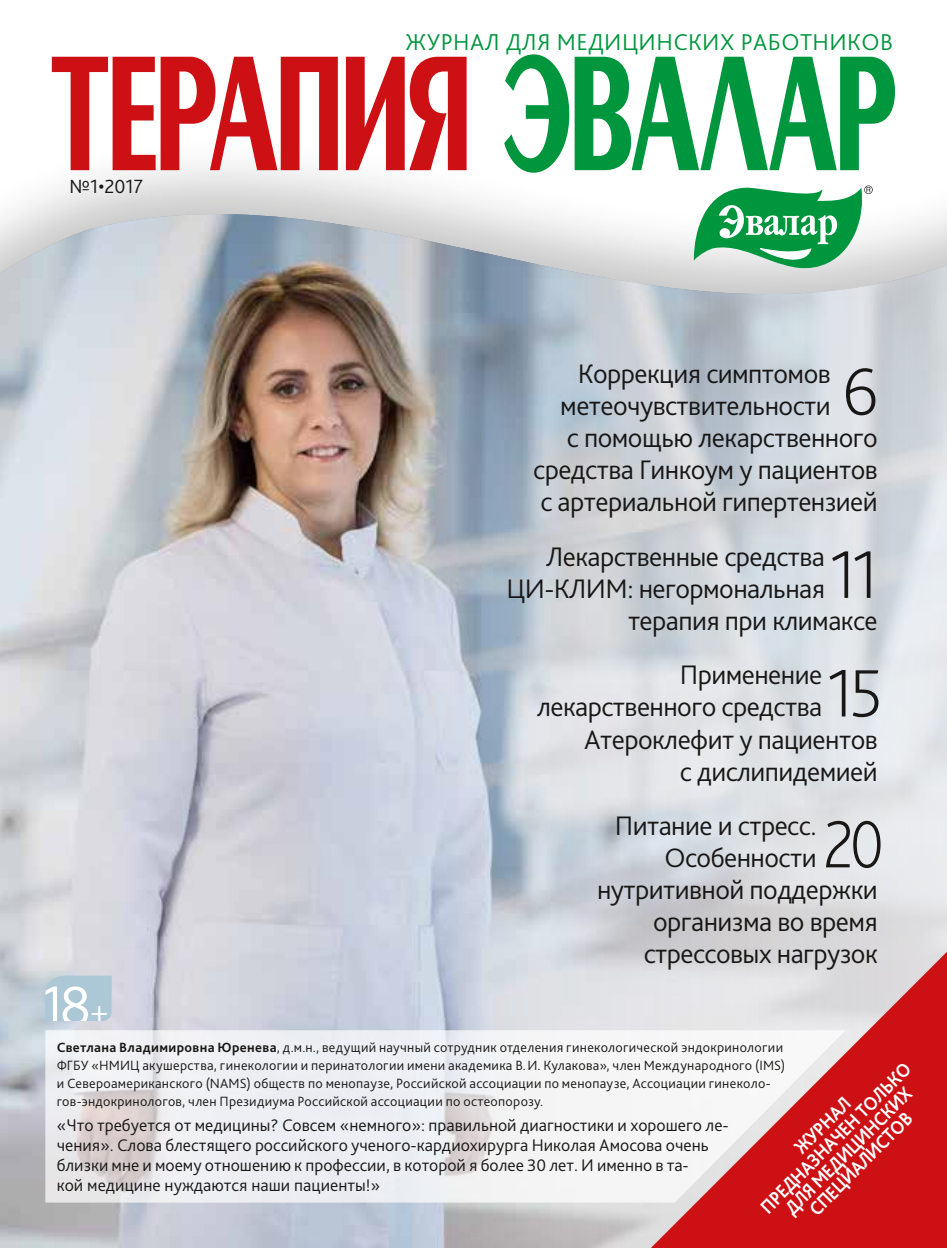
<style>
.page{position:relative;width:947px;height:1248px;background:#fff}
.page>*{position:absolute;margin:0;border:0;box-sizing:border-box;transform-origin:0 0}
.t1{font:170px "Penta Bold C";letter-spacing:-.015em;color:#cd1013;scale:.59 1}
.t2{font:200 70px/118.6px "Bliss Pro";color:#181716}
.t3{font:200 70px "Bliss Pro";color:#181716;scale:.9 1}
.t4{font:300 57.6px "Bliss Pro";color:#fff}
.t5{font:300 28px "Bliss Pro";letter-spacing:-.02em;color:#181716}
.t6{font:300 24px "Bliss Pro";letter-spacing:.02em;color:#00963e}
.t7{font:700 20px/18px "Bliss Pro";color:#fff;text-align:center;scale:.9 1}
.t8{font:300 20px "Bliss Pro";color:#181716}
.t9{font:300 17.6px/20px "Bliss Pro";color:#181716}
.t10{font:300 14px/18px "Bliss Pro";letter-spacing:.02em;color:#181716}
.s1{color:#00963e}
.s2{font-size:31.6px}
.s3{font-weight:700}
</style>
<div class="page">
<img style="left:0;top:324px;width:947px;height:923px">
<svg style="left:45px;top:1030px;width:606px;height:172px;fill:#eef0f4"></svg>
<div style="left:0;top:0;width:947px;height:324px;background:#181716;opacity:.25"></div>
<div style="left:45px;top:975px;width:67px;height:45px;background:#acc7d6"></div>
<svg style="left:694px;top:185px;width:179px;height:84px"></svg>
<svg style="left:651px;top:951px;width:296px;height:296px"></svg>
<h3 class="t6" style="left:405px;top:27px;width:489px">ЖУРНАЛ ДЛЯ МЕДИЦИНСКИХ РАБОТНИКОВ</h3>
<h1 class="t1" style="left:49px;top:23px;width:1439px">ТЕРАПИЯ <span class="s1">ЭВАЛАР</span></h1>
<h3 class="t8" style="left:69px;top:174px;width:75px">№1•2017</h3>
<h3 class="t4" style="left:40px;top:969px;width:69px">18<span class="s2">+</span></h3>
<h3 class="t5" style="left:578px;top:356px;width:255px">Коррекция симптомов</h3>
<h3 class="t5" style="left:560px;top:388px;width:272px">метеочувствительности</h3>
<h3 class="t5" style="left:567px;top:420px;width:312px">с помощью лекарственного</h3>
<h3 class="t5" style="left:533px;top:452px;width:346px">средства Гинкоум у пациентов</h3>
<h3 class="t5" style="left:540px;top:484px;width:339px">с артериальной гипертензией</h3>
<h3 class="t5" style="left:546px;top:539px;width:280px">Лекарственные средства</h3>
<h3 class="t5" style="left:506px;top:571px;width:320px">ЦИ-КЛИМ: негормональная</h3>
<h3 class="t5" style="left:628px;top:603px;width:251px">терапия при климаксе</h3>
<h3 class="t5" style="left:680px;top:657px;width:144px">Применение</h3>
<h3 class="t5" style="left:537px;top:689px;width:287px">лекарственного средства</h3>
<h3 class="t5" style="left:584px;top:721px;width:295px">Атероклефит у пациентов</h3>
<h3 class="t5" style="left:680px;top:753px;width:199px">с дислипидемией</h3>
<h3 class="t5" style="left:615px;top:808px;width:203px">Питание и стресс.</h3>
<h3 class="t5" style="left:664px;top:840px;width:154px">Особенности</h3>
<h3 class="t5" style="left:597px;top:872px;width:282px">нутритивной поддержки</h3>
<h3 class="t5" style="left:653px;top:904px;width:226px">организма во время</h3>
<h3 class="t5" style="left:644px;top:936px;width:236px">стрессовых нагрузок</h3>
<h2 class="t2" style="left:842px;top:330px;width:38px">6</h2>
<h2 class="t2" style="left:826px;top:513px;width:59px">11<br>15</h2>
<h2 class="t3" style="left:823px;top:800px;width:69px">20</h2>
<p class="t10" style="left:57px;top:1037px;width:730px"><span class="s3">Светлана Владимировна Юренева</span>, д.м.н., ведущий научный сотрудник отделения гинекологической эндокринологии ФГБУ «НМИЦ акушерства, гинекологии и перинатологии имени академика В.И. Кулакова», член Международного (IMS) и Североамериканского (NAMS) обществ по менопаузе, Российской ассоциации по менопаузе, Ассоциации гинеколо&shy;гов-эндокринологов, член Президиума Российской ассоциации по остеопорозу.</p>
<p class="t9" style="left:57px;top:1114px;width:674px">«Что требуется от медицины? Совсем «немного»: правильной диагностики и хорошего ле&shy;чения». Слова блестящего российского ученого-кардиохирурга Николая Амосова очень близки мне и моему отношению к профессии, в которой я более 30 лет. И именно в та-<br>кой медицине нуждаются наши пациенты!»</p>
<h3 class="t7" style="left:744px;top:1190px;width:228px;rotate:-45deg">ЖУРНАЛ<br>ПРЕДНАЗНАЧЕН ТОЛЬКО<br>ДЛЯ МЕДИЦИНСКИХ<br>СПЕЦИАЛИСТОВ</h3>
</div>
